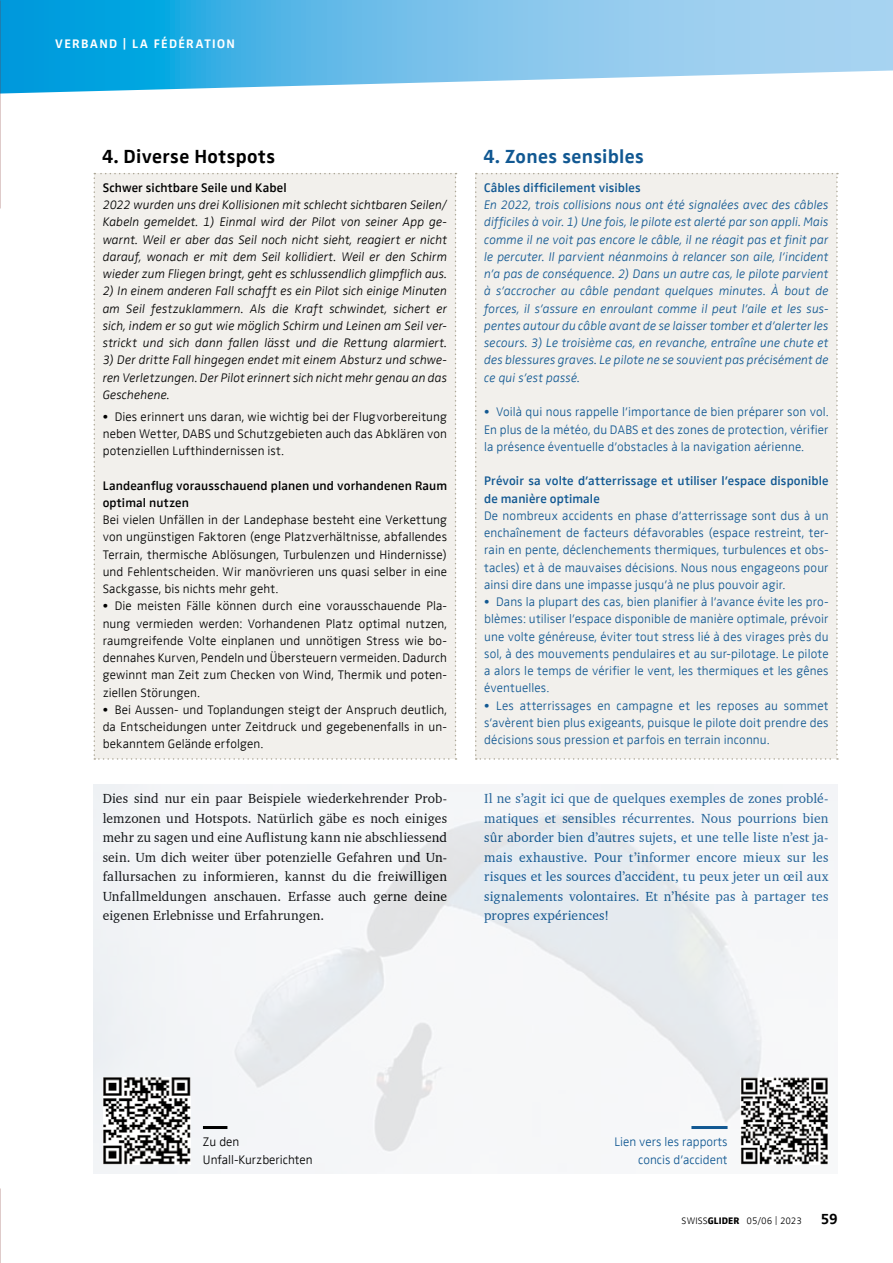
<style>
.page{position:relative;width:893px;height:1263px;background:#fff}
.page>*{position:absolute;margin:0;border:0;box-sizing:border-box;transform-origin:0 0}
.t1{font:700 19.5px "Zwo Offc Pro";letter-spacing:.02em;color:#000}
.t2{font:700 19.5px "Zwo Offc Pro";letter-spacing:.015em;color:#115892}
.t3{font:700 15px "Zwo Offc Pro";color:#000}
.t4{font:13.5px/19.5px "Charter BT";letter-spacing:.01em;color:#000;text-align:justify}
.t5{font:13.5px/19.5px "Charter BT";letter-spacing:.015em;color:#115892;text-align:justify}
.t6{font:300 12.75px/17.2px "Zwo Offc Pro";letter-spacing:.01em;color:#115892;text-align:justify}
.t7{font:300 12.75px/17.2px "Zwo Offc Pro";letter-spacing:.01em;color:#000;text-align:justify}
.t8{font:italic 300 12.75px/17.2px "Zwo Offc Pro";letter-spacing:.005em;color:#000;text-align:justify}
.t9{font:italic 300 12.75px/17.2px "Zwo Offc Pro";letter-spacing:.005em;color:#115892;text-align:justify}
.t10{font:600 12.75px/17.2px "Zwo Offc Pro";letter-spacing:.01em;color:#115892}
.t11{font:600 12.75px/17.2px "Zwo Offc Pro";letter-spacing:.01em;color:#000}
.t12{font:700 12.75px "Zwo Offc Pro";letter-spacing:.1em;color:#fff}
.t13{font:300 9.75px "Zwo Offc Pro";color:#000}
.s1{font-weight:800}
</style>
<div class="page">
<svg style="left:1px;top:0;width:892px;height:94px;background:#75c4eb"></svg>
<img style="left:94px;top:785px;width:744px;height:389px">
<div style="left:94px;top:173px;width:362px;height:587px;background:#f2f0ec"></div>
<div style="left:475px;top:173px;width:363px;height:587px;background:#f2f0ec"></div>
<hr style="left:203px;top:1126px;width:24px;height:3px;background:#000">
<hr style="left:691px;top:1126px;width:36px;height:3px;background:#115892">
<img style="left:104px;top:1077px;width:86px;height:87px">
<img style="left:740px;top:1077px;width:87px;height:87px">
<img style="left:0;top:0;width:1px;height:1263px">
<hr style="left:0;top:836px;width:1px;height:265px;background:#e9e9e8">
<p class="t12" style="left:55px;top:34px;width:181px">VERBAND | LA FÉDÉRATION</p>
<h1 class="t1" style="left:102px;top:142px;width:175px">4. Diverse Hotspots</h1>
<h1 class="t2" style="left:483px;top:142px;width:162px">4. Zones sensibles</h1>
<p class="t11" style="left:103px;top:178px;width:185px">Schwer sichtbare Seile und Kabel</p>
<p class="t8" style="left:103px;top:195px;width:346px">2022 wurden uns drei Kollisionen mit schlecht sichtbaren Seilen/ Kabeln gemeldet. 1) Einmal wird der Pilot von seiner App ge&shy;warnt. Weil er aber das Seil noch nicht sieht, reagiert er nicht darauf, wonach er mit dem Seil kollidiert. Weil er den Schirm wieder zum Fliegen bringt, geht es schlussendlich glimpflich aus.</p>
<p class="t8" style="left:103px;top:282px;width:346px">2) In einem anderen Fall schafft es ein Pilot sich einige Minuten am Seil festzuklammern. Als die Kraft schwindet, sichert er sich, indem er so gut wie möglich Schirm und Leinen am Seil ver&shy;strickt und sich dann fallen lässt und die Rettung alarmiert.</p>
<p class="t8" style="left:103px;top:351px;width:346px">3) Der dritte Fall hingegen endet mit einem Absturz und schwe&shy;ren Verletzungen. Der Pilot erinnert sich nicht mehr genau an das Geschehene.</p>
<p class="t7" style="left:103px;top:407px;width:346px">• Dies erinnert uns daran, wie wichtig bei der Flugvorbereitung neben Wetter, DABS und Schutzgebieten auch das Abklären von potenziellen Lufthindernissen ist.</p>
<p class="t11" style="left:103px;top:476px;width:346px">Landeanflug vorausschauend planen und vorhandenen Raum optimal nutzen</p>
<p class="t7" style="left:103px;top:510px;width:346px">Bei vielen Unfällen in der Landephase besteht eine Verkettung von ungünstigen Faktoren (enge Platzverhältnisse, abfallendes Terrain, thermische Ablösungen, Turbulenzen und Hindernisse) und Fehlentscheiden. Wir manövrieren uns quasi selber in eine Sackgasse, bis nichts mehr geht.</p>
<p class="t7" style="left:103px;top:596px;width:346px">• Die meisten Fälle können durch eine vorausschauende Pla&shy;nung vermieden werden: Vorhandenen Platz optimal nutzen, raumgreifende Volte einplanen und unnötigen Stress wie bo&shy;dennahes Kurven, Pendeln und Übersteuern vermeiden. Dadurch gewinnt man Zeit zum Checken von Wind, Thermik und poten&shy;ziellen Störungen.</p>
<p class="t7" style="left:103px;top:700px;width:346px">• Bei Aussen- und Toplandungen steigt der Anspruch deutlich, da Entscheidungen unter Zeitdruck und gegebenenfalls in un&shy;bekanntem Gelände erfolgen.</p>
<p class="t10" style="left:484px;top:178px;width:158px">Câbles difficilement visibles</p>
<p class="t9" style="left:484px;top:195px;width:346px">En 2022, trois collisions nous ont été signalées avec des câbles difficiles à voir. 1) Une fois, le pilote est alerté par son appli. Mais comme il ne voit pas encore le câble, il ne réagit pas et finit par le percuter. Il parvient néanmoins à relancer son aile, l’incident n’a pas de conséquence. 2) Dans un autre cas, le pilote parvient à s’accrocher au câble pendant quelques minutes. À bout de forces, il s’assure en enroulant comme il peut l’aile et les sus&shy;pentes autour du câble avant de se laisser tomber et d’alerter les secours. 3) Le troisième cas, en revanche, entraîne une chute et des blessures graves. Le pilote ne se souvient pas précisément de ce qui s’est passé.</p>
<p class="t6" style="left:484px;top:402px;width:346px">• Voilà qui nous rappelle l’importance de bien préparer son vol.<br>En plus de la météo, du DABS et des zones de protection, vérifier la présence éventuelle d’obstacles à la navigation aérienne.</p>
<p class="t10" style="left:484px;top:471px;width:346px">Prévoir sa volte d’atterrissage et utiliser l’espace disponible de manière optimale</p>
<p class="t6" style="left:484px;top:506px;width:346px">De nombreux accidents en phase d’atterrissage sont dus à un enchaînement de facteurs défavorables (espace restreint, ter&shy;rain en pente, déclenchements thermiques, turbulences et obs&shy;tacles) et à de mauvaises décisions. Nous nous engageons pour ainsi dire dans une impasse jusqu’à ne plus pouvoir agir.</p>
<p class="t6" style="left:484px;top:592px;width:346px">• Dans la plupart des cas, bien planifier à l’avance évite les pro&shy;blèmes: utiliser l’espace disponible de manière optimale, prévoir une volte généreuse, éviter tout stress lié à des virages près du sol, à des mouvements pendulaires et au sur-pilotage. Le pilote a alors le temps de vérifier le vent, les thermiques et les gênes éventuelles.</p>
<p class="t6" style="left:484px;top:696px;width:346px">• Les atterrissages en campagne et les reposes au sommet s’avèrent bien plus exigeants, puisque le pilote doit prendre des décisions sous pression et parfois en terrain inconnu.</p>
<p class="t4" style="left:103px;top:789px;width:346px">Dies sind nur ein paar Beispiele wiederkehrender Prob&shy;lemzonen und Hotspots. Natürlich gäbe es noch einiges mehr zu sagen und eine Auflistung kann nie abschliessend sein. Um dich weiter über potenzielle Gefahren und Un&shy;fallursachen zu informieren, kannst du die freiwilligen Unfallmeldungen anschauen. Erfasse auch gerne deine eigenen Erlebnisse und Erfahrungen.</p>
<p class="t5" style="left:484px;top:789px;width:346px">Il ne s’agit ici que de quelques exemples de zones problé&shy;matiques et sensibles récurrentes. Nous pourrions bien sûr aborder bien d’autres sujets, et une telle liste n’est ja&shy;mais exhaustive. Pour t’informer encore mieux sur les risques et les sources d’accident, tu peux jeter un œil aux signalements volontaires. Et n’hésite pas à partager tes propres expériences!</p>
<p class="t7" style="left:203px;top:1132px;width:111px;line-height:18px">Zu den<br>Unfall-Kurzberichten</p>
<p class="t6" style="left:614px;top:1132px;width:115px;line-height:18px;text-align:right">Lien vers les rapports concis d’accident</p>
<p class="t13" style="left:682px;top:1213px;width:122px">SWISS<span class="s1">GLIDER</span> 05/06 | 2023</p>
<p class="t3" style="left:821px;top:1207px;width:18px">59</p>
</div>
